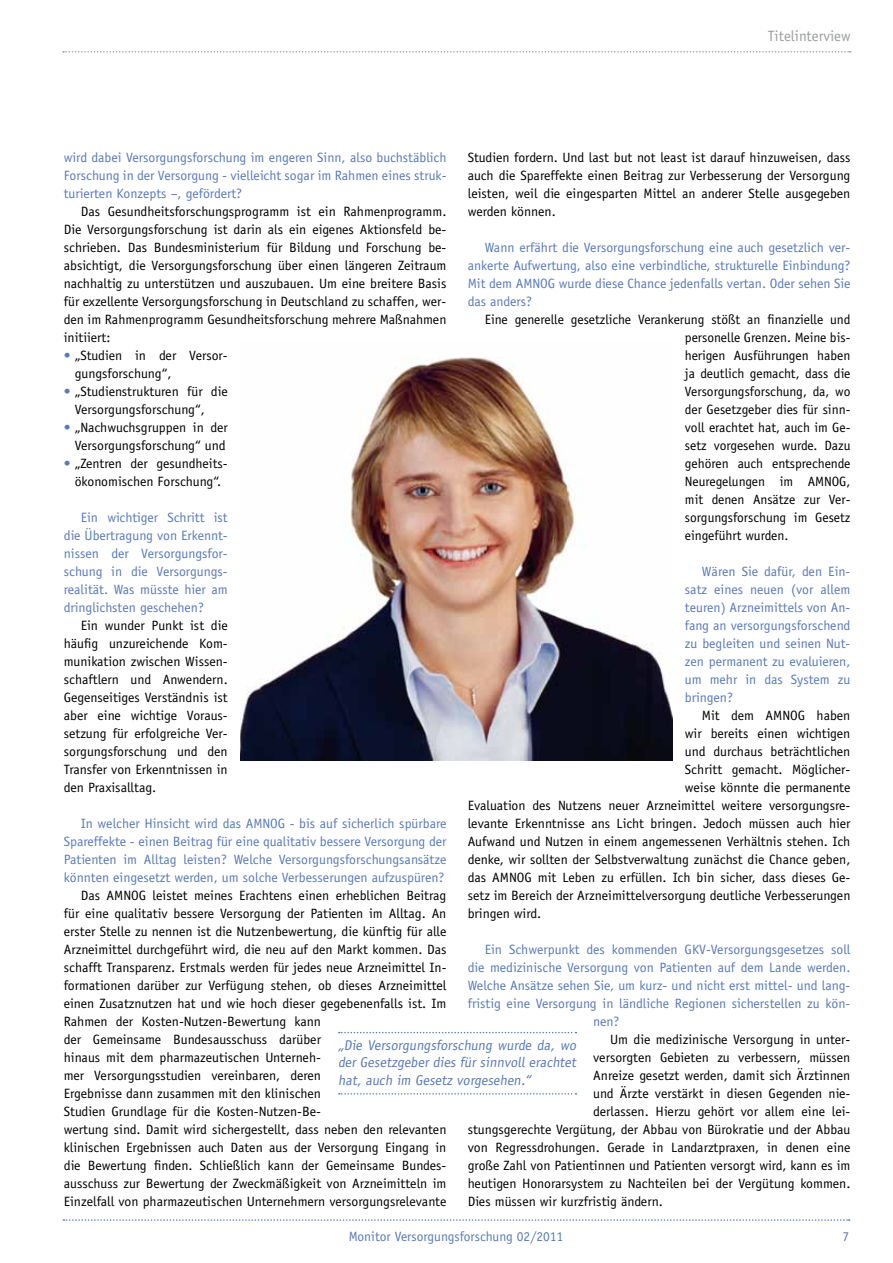
<style>
.page{position:relative;width:893px;height:1263px;background:#fff}
.page>*{position:absolute;margin:0;border:0;box-sizing:border-box;transform-origin:0 0}
.t1{font:15px "Officina Sans";color:#9c9e9f}
.t2{font:14.25px/17.1px "Officina Sans";color:#5a7ab7;text-align:justify}
.t3{font:13.5px/18px "Officina Sans";color:#000;text-align:justify}
.t4{font:13.5px/18px "Officina Sans";color:#5a7ab7;text-align:justify}
.s1{color:#5a7ab7}
</style>
<div class="page">
<svg style="left:63px;top:51px;width:788px;height:2px"></svg>
<svg style="left:63px;top:1219px;width:787px;height:2px"></svg>
<svg style="left:339px;top:1032px;width:237px;height:1px"></svg>
<svg style="left:339px;top:1093px;width:237px;height:1px"></svg>
<img style="left:241px;top:357px;width:431px;height:403px">
<p class="t1" style="left:768px;top:27px;width:84px">Titelinterview</p>
<p class="t3" style="left:468px;top:148px;width:384px">Studien fordern. Und last but not least ist darauf hinzuweisen, dass auch die Spareffekte einen Beitrag zur Verbesserung der Versorgung leisten, weil die eingesparten Mittel an anderer Stelle ausgegeben werden können.</p>
<p class="t4" style="left:468px;top:238px;width:384px;text-indent:17px">Wann erfährt die Versorgungsforschung eine auch gesetzlich ver&shy;ankerte Aufwertung, also eine verbindliche, strukturelle Einbindung?<br>Mit dem AMNOG wurde diese Chance jedenfalls vertan. Oder sehen Sie das anders?</p>
<p class="t3" style="left:685px;top:310px;width:167px;text-indent:-200px">Eine generelle gesetzliche Verankerung stößt an finanzielle und personelle Grenzen. Meine bis&shy;herigen Ausführungen haben ja deutlich gemacht, dass die Versorgungsforschung, da, wo der Gesetzgeber dies für sinn&shy;voll erachtet hat, auch im Ge&shy;setz vorgesehen wurde. Dazu gehören auch entsprechende Neuregelungen im AMNOG, mit denen Ansätze zur Ver&shy;sorgungsforschung im Gesetz eingeführt wurden.</p>
<p class="t4" style="left:685px;top:562px;width:167px;text-indent:17px">Wären Sie dafür, den Ein&shy;satz eines neuen (vor allem teuren) Arzneimittels von An&shy;fang an versorgungsforschend zu begleiten und seinen Nut&shy;zen permanent zu evaluieren, um mehr in das System zu bringen?</p>
<p class="t3" style="left:702px;top:706px;width:150px">Mit dem AMNOG haben</p>
<p class="t3" style="left:685px;top:724px;width:167px">wir bereits einen wichtigen</p>
<p class="t3" style="left:685px;top:742px;width:167px">und durchaus beträchtlichen</p>
<p class="t3" style="left:685px;top:760px;width:167px">Schritt gemacht. Möglicher-</p>
<p class="t3" style="left:685px;top:778px;width:167px">weise könnte die permanente</p>
<p class="t3" style="left:468px;top:796px;width:384px">Evaluation des Nutzens neuer Arzneimittel weitere versorgungsre-</p>
<p class="t3" style="left:468px;top:814px;width:384px">levante Erkenntnisse ans Licht bringen. Jedoch müssen auch hier</p>
<p class="t3" style="left:468px;top:832px;width:384px">Aufwand und Nutzen in einem angemessenen Verhältnis stehen. Ich</p>
<p class="t3" style="left:468px;top:850px;width:384px">denke, wir sollten der Selbstverwaltung zunächst die Chance geben,</p>
<p class="t3" style="left:468px;top:868px;width:384px">das AMNOG mit Leben zu erfüllen. Ich bin sicher, dass dieses Ge-</p>
<p class="t3" style="left:468px;top:886px;width:384px">setz im Bereich der Arzneimittelversorgung deutliche Verbesserungen</p>
<p class="t3" style="left:468px;top:904px;width:75px">bringen wird.</p>
<p class="t4" style="left:485px;top:940px;width:367px">Ein Schwerpunkt des kommenden GKV-Versorgungsgesetzes soll</p>
<p class="t4" style="left:468px;top:958px;width:384px">die medizinische Versorgung von Patienten auf dem Lande werden.</p>
<p class="t4" style="left:468px;top:976px;width:384px">Welche Ansätze sehen Sie, um kurz- und nicht erst mittel- und lang-</p>
<p class="t4" style="left:468px;top:994px;width:384px">fristig eine Versorgung in ländliche Regionen sicherstellen zu kön-</p>
<p class="t4" style="left:593px;top:1012px;width:28px">nen?</p>
<p class="t3" style="left:610px;top:1030px;width:242px">Um die medizinische Versorgung in unter-</p>
<p class="t3" style="left:593px;top:1048px;width:259px">versorgten Gebieten zu verbessern, müssen</p>
<p class="t3" style="left:593px;top:1066px;width:259px">Anreize gesetzt werden, damit sich Ärztinnen</p>
<p class="t3" style="left:593px;top:1084px;width:259px">und Ärzte verstärkt in diesen Gegenden nie-</p>
<p class="t3" style="left:593px;top:1102px;width:259px">derlassen. Hierzu gehört vor allem eine lei-</p>
<p class="t3" style="left:468px;top:1120px;width:384px">stungsgerechte Vergütung, der Abbau von Bürokratie und der Abbau</p>
<p class="t3" style="left:468px;top:1138px;width:384px">von Regressdrohungen. Gerade in Landarztpraxen, in denen eine</p>
<p class="t3" style="left:468px;top:1156px;width:384px">große Zahl von Patientinnen und Patienten versorgt wird, kann es im</p>
<p class="t3" style="left:468px;top:1174px;width:384px">heutigen Honorarsystem zu Nachteilen bei der Vergütung kommen.</p>
<p class="t3" style="left:468px;top:1192px;width:197px">Dies müssen wir kurzfristig ändern.</p>
<p class="t4" style="left:64px;top:148px;width:384px">wird dabei Versorgungsforschung im engeren Sinn, also buchstäblich Forschung in der Versorgung - vielleicht sogar im Rahmen eines struk&shy;turierten Konzepts –, gefördert?</p>
<p class="t3" style="left:64px;top:202px;width:384px;text-indent:17px">Das Gesundheitsforschungsprogramm ist ein Rahmenprogramm.<br>Die Versorgungsforschung ist darin als ein eigenes Aktionsfeld be&shy;schrieben. Das Bundesministerium für Bildung und Forschung be&shy;absichtigt, die Versorgungsforschung über einen längeren Zeitraum nachhaltig zu unterstützen und auszubauen. Um eine breitere Basis für exzellente Versorgungsforschung in Deutschland zu schaffen, wer&shy;den im Rahmenprogramm Gesundheitsforschung mehrere Maßnahmen initiiert:</p>
<p class="t3" style="left:75px;top:346px;width:155px;text-indent:-11px"><span class="s1">•</span> „Studien in der Versor&shy;gungsforschung“,</p>
<p class="t3" style="left:75px;top:382px;width:155px;text-indent:-11px"><span class="s1">•</span> „Studienstrukturen für die<br>Versorgungsforschung“,</p>
<p class="t3" style="left:64px;top:418px;width:166px;text-align:right"><span class="s1">•</span> „Nachwuchsgruppen in der<br>Versorgungsforschung“ und</p>
<p class="t3" style="left:64px;top:454px;width:166px;text-align:center"><span class="s1">•</span> „Zentren der gesundheits&shy;ökonomischen Forschung“.</p>
<p class="t4" style="left:64px;top:508px;width:166px;text-indent:17px">Ein wichtiger Schritt ist die Übertragung von Erkennt&shy;nissen der Versorgungsfor&shy;schung in die Versorgungs&shy;realität. Was müsste hier am dringlichsten geschehen?</p>
<p class="t3" style="left:64px;top:616px;width:166px;text-indent:17px">Ein wunder Punkt ist die häufig unzureichende Kom&shy;munikation zwischen Wissen&shy;schaftlern und Anwendern.<br>Gegenseitiges Verständnis ist aber eine wichtige Voraus&shy;setzung für erfolgreiche Ver&shy;sorgungsforschung und den Transfer von Erkenntnissen in den Praxisalltag.</p>
<p class="t4" style="left:64px;top:814px;width:384px;text-indent:17px">In welcher Hinsicht wird das AMNOG - bis auf sicherlich spürbare Spareffekte - einen Beitrag für eine qualitativ bessere Versorgung der Patienten im Alltag leisten? Welche Versorgungsforschungsansätze könnten eingesetzt werden, um solche Verbesserungen aufzuspüren?</p>
<p class="t3" style="left:64px;top:886px;width:384px;text-align:left;text-indent:17px">Das AMNOG leistet meines Erachtens einen erheblichen Beitrag für eine qualitativ bessere Versorgung der Patienten im Alltag. An erster Stelle zu nennen ist die Nutzenbewertung, die künftig für alle Arzneimittel durchgeführt wird, die neu auf den Markt kommen. Das schafft Transparenz. Erstmals werden für jedes neue Arzneimittel In&shy;formationen darüber zur Verfügung stehen, ob dieses Arzneimittel einen Zusatznutzen hat und wie hoch dieser gegebenenfalls ist. Im Rahmen der Kosten-Nutzen-Bewertung kann<br>der Gemeinsame Bundesausschuss darüber<br>hinaus mit dem pharmazeutischen Unterneh-<br>mer Versorgungsstudien vereinbaren, deren<br>Ergebnisse dann zusammen mit den klinischen<br>Studien Grundlage für die Kosten-Nutzen-Be-<br>wertung sind. Damit wird sichergestellt, dass neben den relevanten klinischen Ergebnissen auch Daten aus der Versorgung Eingang in die Bewertung finden. Schließlich kann der Gemeinsame Bundes&shy;ausschuss zur Bewertung der Zweckmäßigkeit von Arzneimitteln im Einzelfall von pharmazeutischen Unternehmern versorgungsrelevante</p>
<p class="t2" style="left:338px;top:1037px;width:242px">„Die Versorgungsforschung wurde da, wo der Gesetzgeber dies für sinnvoll erachtet hat, auch im Gesetz vorgesehen.“</p>
<p class="t4" style="left:349px;top:1227px;width:216px">Monitor Versorgungsforschung 02/2011</p>
<p class="t4" style="left:843px;top:1227px;width:8px">7</p>
</div>
